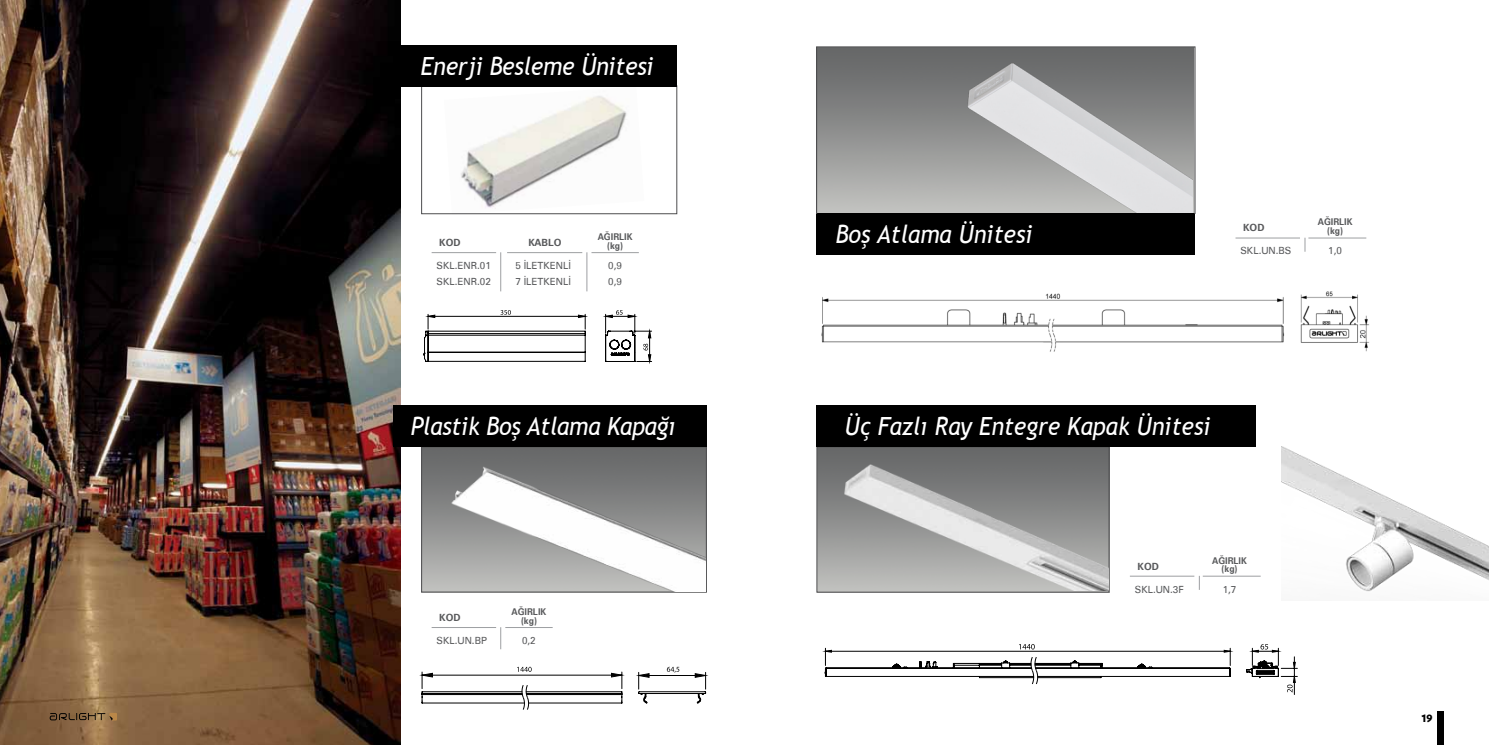
<style>
.page{position:relative;width:1489px;height:745px;background:#fff}
.page>*{position:absolute;margin:0;border:0;box-sizing:border-box;transform-origin:0 0}
.t1{font:italic 25px "Trebuchet MS";color:#fff;scale:.93 1}
.t2{font:900 12.5px "Verlag";color:#000}
.t3{font:9.88px/16.2px "Zurich BT";color:#58595b}
.t4{font:700 9.88px "Zurich BT";color:#58595b}
.t5{font:700 9.38px/8.8px "Zurich BT";color:#58595b;text-align:center;scale:.95 1}
</style>
<div class="page">
<img style="left:1281px;top:446px;width:207px;height:146px">
<img style="left:818px;top:448px;width:11px;height:142px">
<div style="left:816px;top:446px;width:293px;height:146px;border:1px solid #4d4d4f"></div>
<img style="left:423px;top:448px;width:281px;height:142px">
<div style="left:421px;top:446px;width:285px;height:146px;border:1px solid #4d4d4f"></div>
<img style="left:461px;top:96px;width:166px;height:113px">
<img style="left:0;top:0;width:400px;height:744px">
<hr style="left:1235px;top:237px;width:64px;height:1px;background:#9d9fa2">
<hr style="left:431px;top:626px;width:65px;height:1px;background:#9d9fa2">
<hr style="left:1308px;top:237px;width:58px;height:1px;background:#9d9fa2">
<hr style="left:505px;top:626px;width:47px;height:1px;background:#9d9fa2">
<div style="left:816px;top:213px;width:379px;height:41px;background:#000"></div>
<div style="left:816px;top:405px;width:440px;height:41px;background:#000"></div>
<svg style="left:1304px;top:237px;width:1px;height:14px"></svg>
<svg style="left:500px;top:627px;width:1px;height:21px"></svg>
<div style="left:421px;top:85px;width:256px;height:129px;border:1px solid #4d4d4f"></div>
<div style="left:393px;top:45px;width:284px;height:41px;background:#000"></div>
<div style="left:393px;top:405px;width:313px;height:41px;background:#000"></div>
<hr style="left:431px;top:252px;width:65px;height:1px;background:#9d9fa2">
<hr style="left:507px;top:252px;width:75px;height:1px;background:#9d9fa2">
<hr style="left:591px;top:252px;width:48px;height:1px;background:#9d9fa2">
<hr style="left:500px;top:252px;width:1px;height:39px;background:#9d9fa2">
<hr style="left:586px;top:252px;width:1px;height:39px;background:#9d9fa2">
<hr style="left:1129px;top:575px;width:65px;height:1px;background:#9d9fa2">
<hr style="left:1202px;top:575px;width:58px;height:1px;background:#9d9fa2">
<svg style="left:1198px;top:576px;width:1px;height:13px"></svg>
<svg style="left:424px;top:310px;width:227px;height:52px"></svg>
<img style="left:440px;top:456px;width:266px;height:135px">
<svg style="left:824px;top:644px;width:473px;height:50px"></svg>
<img style="left:829px;top:446px;width:279px;height:144px">
<svg style="left:421px;top:666px;width:285px;height:43px"></svg>
<div style="left:1437px;top:711px;width:6px;height:33px;background:#000"></div>
<svg style="left:49px;top:712px;width:68px;height:8px"></svg>
<svg style="left:816px;top:46px;width:379px;height:167px;background:#9e9f9e"></svg>
<img style="left:821px;top:291px;width:548px;height:61px">
<p class="t1" style="left:421px;top:51px;width:252px">Enerji Besleme Ünitesi</p>
<p class="t4" style="left:439px;top:236px;width:23px">KOD</p>
<p class="t3" style="left:436px;top:257px;width:56px">SKL.ENR.01<br>SKL.ENR.02</p>
<p class="t5" style="left:597px;top:232px;width:38px">AĞIRLIK (kg)</p>
<p class="t4" style="left:528px;top:236px;width:35px">KABLO</p>
<p class="t3" style="left:515px;top:257px;width:57px">5 İLETKENLİ<br>7 İLETKENLİ</p>
<p class="t3" style="left:608px;top:257px;width:15px">0,9<br>0,9</p>
<p class="t1" style="left:411px;top:411px;width:286px">Plastik Boş Atlama Kapağı</p>
<p class="t4" style="left:439px;top:611px;width:23px">KOD</p>
<p class="t3" style="left:436px;top:631px;width:52px">SKL.UN.BP</p>
<p class="t5" style="left:511px;top:606px;width:38px">AĞIRLIK (kg)</p>
<p class="t3" style="left:522px;top:631px;width:15px">0,2</p>
<p class="t1" style="left:835px;top:219px;width:213px">Boş Atlama Ünitesi</p>
<p class="t4" style="left:1242px;top:222px;width:23px">KOD</p>
<p class="t3" style="left:1240px;top:242px;width:52px">SKL.UN.BS</p>
<p class="t5" style="left:1317px;top:217px;width:38px">AĞIRLIK (kg)</p>
<p class="t3" style="left:1328px;top:242px;width:15px">1,0</p>
<p class="t1" style="left:845px;top:411px;width:394px">Üç Fazlı Ray Entegre Kapak Ünitesi</p>
<p class="t5" style="left:1212px;top:555px;width:38px">AĞIRLIK (kg)</p>
<p class="t4" style="left:1137px;top:559px;width:23px">KOD</p>
<p class="t3" style="left:1134px;top:580px;width:50px">SKL.UN.3F</p>
<p class="t3" style="left:1222px;top:580px;width:15px">1,7</p>
<p class="t2" style="left:1421px;top:706px;width:13px">19</p>
</div>
